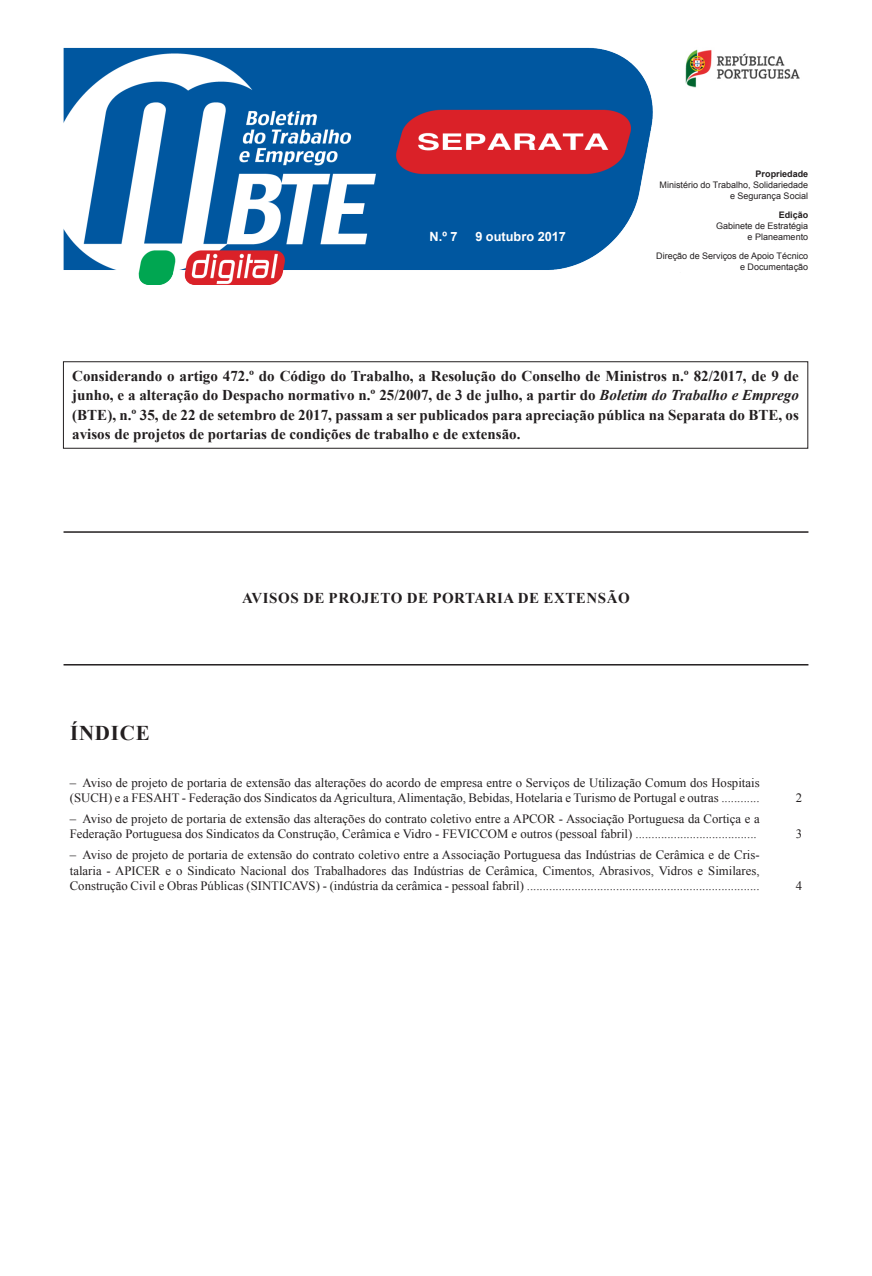
<style>
.page{position:relative;width:872px;height:1276px;background:#fff}
.page>*{position:absolute;margin:0;border:0;box-sizing:border-box;transform-origin:0 0}
.índice{font:700 21px "Times New Roman";letter-spacing:.035em;color:#231f20}
.índice_texto_traço_2{font:700 15px/19.5px "Times New Roman";color:#231f20;text-align:justify}
.título_1{font:700 15px "Times New Roman";letter-spacing:.035em;color:#231f20}
.índice-2{font:12.75px/15.3px "Times New Roman";color:#231f20}
.t1{font:700 12.75px "Arial";color:#fff}
.t2{font:9px "Arial";color:#231f20}
.t3{font:700 9px "Arial";color:#231f20}
.s1{font-style:italic}
</style>
<div class="page">
<hr style="left:64px;top:531px;width:744px;height:2px;background:#231f20">
<hr style="left:64px;top:664px;width:744px;height:1px;background:#231f20">
<img style="left:64px;top:47px;width:589px;height:238px">
<img style="left:685px;top:49px;width:115px;height:39px">
<div style="left:63px;top:361px;width:745px;height:87px;border:1px solid #231f20"></div>
<p class="t1" style="left:429px;top:228px;width:30px">N.º 7</p>
<p class="t1" style="left:475px;top:228px;width:92px">9 outubro 2017</p>
<p class="t3" style="left:755px;top:168px;width:54px">Propriedade</p>
<p class="t2" style="left:659px;top:179px;width:150px">Ministério do Trabalho, Solidariedade</p>
<p class="t2" style="left:730px;top:189px;width:80px">e Segurança Social</p>
<p class="t3" style="left:778px;top:209px;width:31px">Edição</p>
<p class="t2" style="left:716px;top:220px;width:94px">Gabinete de Estratégia</p>
<p class="t2" style="left:747px;top:230px;width:62px">e Planeamento</p>
<p class="t2" style="left:656px;top:250px;width:153px">Direção de Serviços de Apoio Técnico</p>
<p class="t2" style="left:740px;top:260px;width:70px">e Documentação</p>
<p class="índice_texto_traço_2" style="left:72px;top:365px;width:728px">Considerando o artigo 472.º do Código do Trabalho, a Resolução do Conselho de Ministros n.º 82/2017, de 9 de junho, e a alteração do Despacho normativo n.º 25/2007, de 3 de julho, a partir do <span class="s1">Boletim do Trabalho e Emprego </span>(BTE), n.º 35, de 22 de setembro de 2017, passam a ser publicados para apreciação pública na Separata do BTE, os avisos de projetos de portarias de condições de trabalho e de extensão.</p>
<p class="título_1" style="left:242px;top:587px;width:389px">AVISOS DE PROJETO DE PORTARIA DE EXTENSÃO</p>
<p class="índice" style="left:70px;top:717px;width:81px">ÍNDICE</p>
<p class="índice-2" style="left:70px;top:774px;width:691px">– Aviso de projeto de portaria de extensão das alterações do acordo de empresa entre o Serviços de Utilização Comum dos Hospitais (SUCH) e a FESAHT - Federação dos Sindicatos da Agricultura, Alimentação, Bebidas, Hotelaria e Turismo de Portugal e outras ............</p>
<p class="índice-2" style="left:70px;top:810px;width:691px">– Aviso de projeto de portaria de extensão das alterações do contrato coletivo entre a APCOR - Associação Portuguesa da Cortiça e a<br>Federação Portuguesa dos Sindicatos da Construção, Cerâmica e Vidro - FEVICCOM e outros (pessoal fabril) ......................................</p>
<p class="índice-2" style="left:70px;top:847px;width:691px;text-align:justify">– Aviso de projeto de portaria de extensão do contrato coletivo entre a Associação Portuguesa das Indústrias de Cerâmica e de Cris&shy;talaria - APICER e o Sindicato Nacional dos Trabalhadores das Indústrias de Cerâmica, Cimentos, Abrasivos, Vidros e Similares, Construção Civil e Obras Públicas (SINTICAVS) - (indústria da cerâmica - pessoal fabril) .........................................................................</p>
<p class="índice-2" style="left:795px;top:790px;width:8px">2</p>
<p class="índice-2" style="left:795px;top:826px;width:8px">3</p>
<p class="índice-2" style="left:795px;top:877px;width:8px">4</p>
</div>
